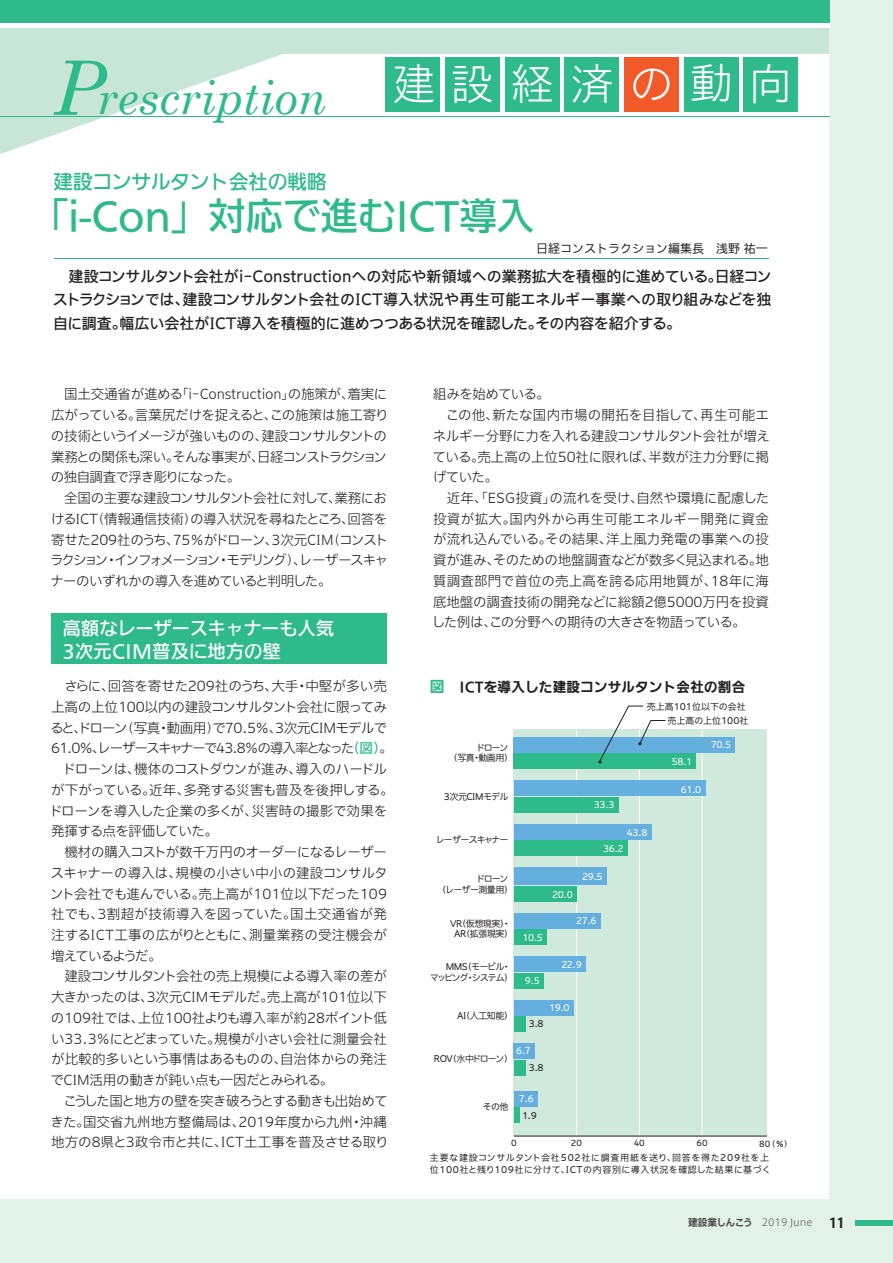
<style>
.page{position:relative;width:893px;height:1263px;background:#e2f2e9}
.page>*{position:absolute;margin:0;border:0;box-sizing:border-box;transform-origin:0 0}
.t1{font:italic 46.5px "Century Schoolbook";color:#2fba8c}
.t2{font:43.5px "TB Go Std SL";letter-spacing:.37em;color:#fff}
.t3{font:500 37.5px "Iwa UD Go Dsp Pro";color:#2fba8c}
.t4{font:500 19.5px "Iwa UD Go Dsp Pro";color:#2fba8c}
.t5{font:500 18px "Iwa UD Go Dsp Pro";letter-spacing:.02em;color:#fff}
.t6{font:500 15px/23.1px "Iwa UCDA Goth Std";letter-spacing:-.01em;color:#231f20;text-align:justify}
.t7{font:300 13.5px/20.7px "Iwa UCDA Goth Std";letter-spacing:-.02em;color:#231f20}
.t8{font:300 13.5px/20.7px "Iwa UCDA Goth Std";letter-spacing:-.045em;color:#231f20}
.t9{font:700 13.5px "Iwa UD Go Dsp Pro";letter-spacing:.02em;color:#231f20}
.t10{font:100 12px "Iwa UCDA Goth Std";color:#231f20}
.t11{font:300 9.75px "Axis Std";color:#4b4c4d}
.t12{font:100 9px/11.6px "Iwa UCDA Goth Std";letter-spacing:.065em;color:#231f20}
.t13{font:100 9px "Iwa UCDA Goth Std";letter-spacing:-.05em;color:#fff}
.t14{font:100 9px/13.8px "Iwa UCDA Goth Std";letter-spacing:-.005em;color:#231f20}
.t15{font:100 9px/10.6px "Iwa UCDA Goth Std";letter-spacing:-.05em;color:#231f20;text-align:center}
.t16{font:100 9px "Iwa UCDA Goth Std";letter-spacing:-.1em;color:#231f20}
.t17{font:100 9px/10.6px "Iwa UCDA Goth Std";letter-spacing:-.11em;color:#231f20;text-align:right}
.t18{font:100 9px/10.6px "Iwa UCDA Goth Std";letter-spacing:-.08em;color:#231f20}
.t19{font:100 9px/10.6px "Iwa UCDA Goth Std";letter-spacing:-.075em;color:#231f20}
.t20{font:100 8.25px "Iwa UCDA Goth Std";color:#231f20}
.s1{font-size:75px}
.s2{font-weight:500;color:#2fba8c}
.s3{font-size:14.85px;color:#2fba8c}
.s4{font-weight:700}
.s5{font-weight:700;font-size:13.5px;color:#231f20}
</style>
<div class="page">
<div style="left:0;top:154px;width:829px;height:1045px;background:#fff"></div>
<div style="left:855px;top:1219px;width:38px;height:6px;background:#2fba8c"></div>
<div style="left:514px;top:730px;width:253px;height:406px;background:#d0e9dd"></div>
<hr style="left:576px;top:730px;width:1px;height:406px;background:#fff">
<hr style="left:639px;top:730px;width:1px;height:406px;background:#fff">
<hr style="left:702px;top:730px;width:1px;height:406px;background:#fff">
<div style="left:514px;top:754px;width:182px;height:15px;background:#2fba8c"></div>
<div style="left:514px;top:737px;width:221px;height:15px;background:#65afde"></div>
<div style="left:514px;top:886px;width:63px;height:15px;background:#2fba8c"></div>
<div style="left:514px;top:867px;width:92px;height:18px;background:#65afde"></div>
<div style="left:514px;top:930px;width:33px;height:15px;background:#2fba8c"></div>
<div style="left:514px;top:913px;width:86px;height:15px;background:#65afde"></div>
<div style="left:514px;top:973px;width:30px;height:15px;background:#2fba8c"></div>
<div style="left:514px;top:956px;width:72px;height:16px;background:#65afde"></div>
<div style="left:514px;top:1016px;width:12px;height:16px;background:#2fba8c"></div>
<div style="left:514px;top:1000px;width:59px;height:15px;background:#65afde"></div>
<div style="left:514px;top:1060px;width:12px;height:15px;background:#2fba8c"></div>
<div style="left:514px;top:1043px;width:21px;height:16px;background:#65afde"></div>
<div style="left:514px;top:780px;width:191px;height:16px;background:#65afde"></div>
<div style="left:514px;top:797px;width:104px;height:15px;background:#2fba8c"></div>
<div style="left:514px;top:824px;width:137px;height:15px;background:#65afde"></div>
<div style="left:514px;top:841px;width:113px;height:15px;background:#2fba8c"></div>
<svg style="left:598px;top:705px;width:68px;height:58px"></svg>
<hr style="left:514px;top:1136px;width:253px;height:1px;background:#231f20">
<div style="left:514px;top:1091px;width:24px;height:15px;background:#65afde"></div>
<div style="left:514px;top:1108px;width:6px;height:15px;background:#2fba8c"></div>
<hr style="left:54px;top:258px;width:714px;height:1px;background:#2fba8c">
<div style="left:51px;top:613px;width:336px;height:51px;background:#2fba8c"></div>
<svg style="left:0;top:28px;width:829px;height:126px;background:#e7f4ed"></svg>
<div style="left:0;top:0;width:829px;height:24px;background:#2fba8c"></div>
<div style="left:0;top:23px;width:829px;height:5px;background:#fff"></div>
<hr style="left:0;top:116px;width:829px;height:1px;background:#2fba8c">
<div style="left:385px;top:57px;width:55px;height:55px;background:#2fba8c"></div>
<div style="left:445px;top:57px;width:55px;height:55px;background:#2fba8c"></div>
<div style="left:505px;top:57px;width:55px;height:55px;background:#2fba8c"></div>
<div style="left:564px;top:57px;width:55px;height:55px;background:#2fba8c"></div>
<div style="left:624px;top:57px;width:55px;height:55px;background:#f15929"></div>
<div style="left:684px;top:57px;width:55px;height:55px;background:#2fba8c"></div>
<div style="left:743px;top:57px;width:55px;height:55px;background:#2fba8c"></div>
<h1 class="t1" style="left:54px;top:69px;width:274px"><span class="s1">P</span>rescription</h1>
<h2 class="t2" style="left:392px;top:46px;width:402px">建設経済の動向</h2>
<h3 class="t4" style="left:54px;top:167px;width:274px">建設コンサルタント会社の戦略</h3>
<h3 class="t3" style="left:31px;top:188px;width:505px">「i-Con」対応で進むICT導入</h3>
<p class="t10" style="left:536px;top:240px;width:233px">日経コンストラクション編集長　浅野 祐一</p>
<p class="t6" style="left:53px;top:264px;width:720px">　建設コンサルタント会社がi-Constructionへの対応や新領域への業務拡大を積極的に進めている。日経コンストラクションでは、建設コンサルタント会社のICT導入状況や再生可能エネルギー事業への取り組みなどを独自に調査。幅広い会社がICT導入を積極的に進めつつある状況を確認した。その内容を紹介する。</p>
<p class="t8" style="left:50px;top:383px;width:340px">　国土交通省が進める「i-Construction」の施策が、着実に広がっている。言葉尻だけを捉えると、この施策は施工寄りの技術というイメージが強いものの、建設コンサルタントの業務との関係も深い。そんな事実が、日経コンストラクションの独自調査で浮き彫りになった。<br>　全国の主要な建設コンサルタント会社に対して、業務におけるICT（情報通信技術）の導入状況を尋ねたところ、回答を寄せた209社のうち、75％がドローン、3次元CIM（コンストラクション・インフォメーション・モデリング）、レーザースキャナーのいずれかの導入を進めていると判明した。</p>
<p class="t7" style="left:432px;top:383px;width:339px">組みを始めている。<br>　この他、新たな国内市場の開拓を目指して、再生可能エネルギー分野に力を入れる建設コンサルタント会社が増えている。売上高の上位50社に限れば、半数が注力分野に掲げていた。<br>　近年、「ESG投資」の流れを受け、自然や環境に配慮した投資が拡大。国内外から再生可能エネルギー開発に資金が流れ込んでいる。その結果、洋上風力発電の事業への投資が進み、そのための地盤調査などが数多く見込まれる。地質調査部門で首位の売上高を誇る応用地質が、18年に海底地盤の調査技術の開発などに総額2億5000万円を投資</p>
<h3 class="t5" style="left:63px;top:614px;width:273px">高額なレーザースキャナーも人気</h3>
<p class="t7" style="left:432px;top:611px;width:315px">した例は、この分野への期待の大きさを物語っている。</p>
<h3 class="t5" style="left:63px;top:637px;width:220px">3次元CIM普及に地方の壁</h3>
<p class="t7" style="left:49px;top:675px;width:346px;text-indent:15px">さらに、回答を寄せた209社のうち、大手・中堅が多い売上高の上位100以内の建設コンサルタント会社に限ってみると、ドローン（写真・動画用）で70.5％、3次元CIMモデルで<br>61.0％、レーザースキャナーで43.8％の導入率となった<span class="s2">（図）</span>。　ドローンは、機体のコストダウンが進み、導入のハードルが下がっている。近年、多発する災害も普及を後押しする。ドローンを導入した企業の多くが、災害時の撮影で効果を発揮する点を評価していた。<br>　機材の購入コストが数千万円のオーダーになるレーザースキャナーの導入は、規模の小さい中小の建設コンサルタント会社でも進んでいる。売上高が101位以下だった109社でも、3割超が技術導入を図っていた。国土交通省が発注するICT工事の広がりとともに、測量業務の受注機会が増えているようだ。<br>　建設コンサルタント会社の売上規模による導入率の差が大きかったのは、3次元CIMモデルだ。売上高が101位以下の109社では、上位100社よりも導入率が約28ポイント低い33.3％にとどまっていた。規模が小さい会社に測量会社が比較的多いという事情はあるものの、自治体からの発注でCIM活用の動きが鈍い点も一因だとみられる。<br>　こうした国と地方の壁を突き破ろうとする動きも出始めてきた。国交省九州地方整備局は、2019年度から九州・沖縄地方の8県と3政令市と共に、ICT土工事を普及させる取り</p>
<p class="t9" style="left:430px;top:677px;width:317px"><span class="s3">図</span> ICTを導入した建設コンサルタント会社の割合</p>
<p class="t19" style="left:449px;top:741px;width:65px;text-indent:27px">ドローン（写真・動画用）</p>
<p class="t15" style="left:444px;top:790px;width:66px">3次元CIMモデル</p>
<p class="t16" style="left:436px;top:833px;width:74px">レーザースキャナー</p>
<p class="t18" style="left:437px;top:873px;width:77px;text-indent:39px">ドローン（レーザー測量用）</p>
<p class="t15" style="left:450px;top:917px;width:64px">VR（仮想現実）・<br>AR（拡張現実）</p>
<p class="t17" style="left:430px;top:961px;width:85px">MMS（モービル・<br>マッピング・システム）</p>
<p class="t14" style="left:457px;top:1008px;width:57px">AI（人工知能）</p>
<p class="t16" style="left:434px;top:1052px;width:81px">ROV（水中ドローン）</p>
<p class="t14" style="left:483px;top:1099px;width:27px">その他</p>
<p class="t14" style="left:667px;top:699px;width:82px;text-indent:-21px">売上高101位以下の会社売上高の上位100社</p>
<p class="t13" style="left:594px;top:798px;width:22px">33.3</p>
<p class="t13" style="left:627px;top:826px;width:22px">43.8</p>
<p class="t13" style="left:603px;top:842px;width:22px">36.2</p>
<p class="t13" style="left:552px;top:888px;width:22px">20.0</p>
<p class="t13" style="left:582px;top:870px;width:22px">29.5</p>
<p class="t13" style="left:522px;top:931px;width:22px">10.5</p>
<p class="t13" style="left:525px;top:974px;width:16px">9.5</p>
<p class="t13" style="left:576px;top:914px;width:22px">27.6</p>
<p class="t13" style="left:561px;top:958px;width:22px">22.9</p>
<p class="t13" style="left:549px;top:1001px;width:22px">19.0</p>
<p class="t14" style="left:529px;top:1016px;width:16px">3.8</p>
<p class="t14" style="left:529px;top:1060px;width:16px">3.8</p>
<p class="t13" style="left:516px;top:1044px;width:16px">6.7</p>
<p class="t13" style="left:519px;top:1092px;width:16px">7.6</p>
<p class="t14" style="left:522px;top:1108px;width:16px">1.9</p>
<p class="t13" style="left:672px;top:755px;width:22px">58.1</p>
<p class="t13" style="left:681px;top:783px;width:22px">61.0</p>
<p class="t13" style="left:711px;top:738px;width:22px">70.5</p>
<p class="t20" style="left:511px;top:1136px;width:7px">0</p>
<p class="t20" style="left:571px;top:1136px;width:13px">20</p>
<p class="t20" style="left:634px;top:1136px;width:13px">40</p>
<p class="t20" style="left:696px;top:1136px;width:13px">60</p>
<p class="t20" style="left:759px;top:1138px;width:34px">80（％）</p>
<p class="t12" style="left:430px;top:1151px;width:342px">主要な建設コンサルタント会社502社に調査用紙を送り、回答を得た209社を上位100社と残り109社に分けて、ICTの内容別に導入状況を確認した結果に基づく</p>
<p class="t11" style="left:688px;top:1215px;width:159px"><span class="s4">建設業しんこう</span> 2019 June <span class="s5">11</span></p>
</div>
